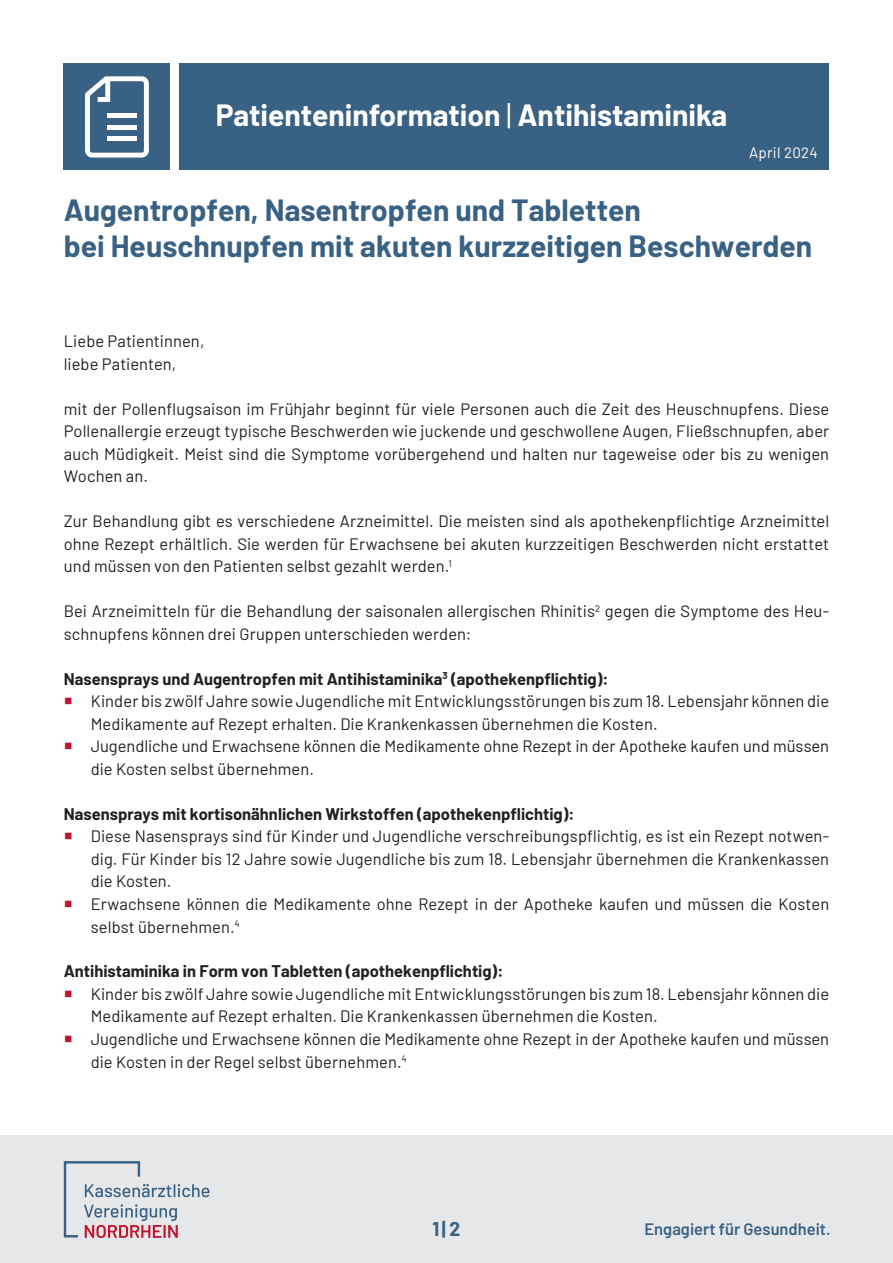
<style>
.page{position:relative;width:893px;height:1263px;background:#fff}
.page>*{position:absolute;margin:0;border:0;box-sizing:border-box;transform-origin:0 0}
.t1{font:700 30px/36px "Barlow";color:#396184}
.t2{font:700 30px "Barlow";color:#fff}
.t3{font:700 19.5px "Barlow";color:#396184}
.t4{font:16.5px/22.5px "Barlow";letter-spacing:.005em;color:#231f20}
.t5{font:700 16.5px "Barlow";color:#231f20}
.t6{font:600 16.5px "Barlow";color:#396184}
.t7{font:15px "Barlow";letter-spacing:.02em;color:#fff}
.s1{font-weight:400}
.s2{color:#c0142e}
</style>
<div class="page">
<div style="left:180px;top:64px;width:649px;height:106px;background:#396184"></div>
<div style="left:64px;top:64px;width:106px;height:106px;background:#396184"></div>
<svg style="left:85px;top:76px;width:64px;height:82px"></svg>
<div style="left:107px;top:113px;width:30px;height:5px;background:#fff"></div>
<div style="left:107px;top:125px;width:30px;height:5px;background:#fff"></div>
<div style="left:107px;top:136px;width:30px;height:5px;background:#fff"></div>
<div style="left:0;top:1135px;width:893px;height:128px;background:#e6e7e9"></div>
<svg style="left:64px;top:1161px;width:145px;height:77px"></svg>
<h1 class="t2" style="left:216px;top:93px;width:513px">Patienteninformation <span class="s1">|</span> Antihistaminika</h1>
<p class="t7" style="left:749px;top:142px;width:70px">April 2024</p>
<h1 class="t1" style="left:64px;top:190px;width:750px">Augentropfen, Nasentropfen und Tabletten<br>bei Heuschnupfen mit akuten kurzzeitigen Beschwerden</h1>
<p class="t4" style="left:64px;top:329px;width:142px">Liebe Patientinnen, liebe Patienten,</p>
<p class="t4" style="left:64px;top:396px;width:767px;text-align:justify">mit der Pollenflugsaison im Frühjahr beginnt für viele Personen auch die Zeit des Heuschnupfens. Diese Pollenallergie erzeugt typische Beschwerden wie juckende und geschwollene Augen, Fließschnupfen, aber auch Müdigkeit. Meist sind die Symptome vorübergehend und halten nur tageweise oder bis zu wenigen Wochen an.</p>
<p class="t4" style="left:64px;top:509px;width:767px;text-align:justify">Zur Behandlung gibt es verschiedene Arzneimittel. Die meisten sind als apothekenpflichtige Arzneimittel ohne Rezept erhältlich. Sie werden für Erwachsene bei akuten kurzzeitigen Beschwerden nicht erstattet und müssen von den Patienten selbst gezahlt werden.<sup>1</sup></p>
<p class="t4" style="left:64px;top:599px;width:767px">Bei Arzneimitteln für die Behandlung der saisonalen allergischen Rhinitis<sup>2</sup> gegen die Symptome des Heu&shy;schnupfens können drei Gruppen unterschieden werden:</p>
<p class="t5" style="left:64px;top:667px;width:546px">Nasensprays und Augentropfen mit Antihistaminika<sup>3</sup> (apothekenpflichtig):</p>
<p class="t4" style="left:91px;top:689px;width:740px;text-indent:-27px"><span class="s2">○</span> Kinder bis zwölf Jahre sowie Jugendliche mit Entwicklungsstörungen bis zum 18. Lebensjahr können die<br>Medikamente auf Rezept erhalten. Die Krankenkassen übernehmen die Kosten.</p>
<p class="t4" style="left:91px;top:734px;width:740px;text-indent:-27px"><span class="s2">○</span> Jugendliche und Erwachsene können die Medikamente ohne Rezept in der Apotheke kaufen und müssen die Kosten selbst übernehmen.</p>
<p class="t5" style="left:64px;top:802px;width:512px">Nasensprays mit kortisonähnlichen Wirkstoffen (apothekenpflichtig):</p>
<p class="t4" style="left:91px;top:824px;width:740px;text-align:justify;text-indent:-27px"><span class="s2">○</span> Diese Nasensprays sind für Kinder und Jugendliche verschreibungspflichtig, es ist ein Rezept notwen&shy;dig. Für Kinder bis 12 Jahre sowie Jugendliche bis zum 18. Lebensjahr übernehmen die Krankenkassen die Kosten.</p>
<p class="t4" style="left:91px;top:891px;width:740px;text-indent:-27px"><span class="s2">○</span> Erwachsene können die Medikamente ohne Rezept in der Apotheke kaufen und müssen die Kosten selbst übernehmen.<sup>4</sup></p>
<p class="t5" style="left:64px;top:959px;width:441px">Antihistaminika in Form von Tabletten (apothekenpflichtig):</p>
<p class="t4" style="left:91px;top:981px;width:740px;text-indent:-27px"><span class="s2">○</span> Kinder bis zwölf Jahre sowie Jugendliche mit Entwicklungsstörungen bis zum 18. Lebensjahr können die<br>Medikamente auf Rezept erhalten. Die Krankenkassen übernehmen die Kosten.</p>
<p class="t4" style="left:91px;top:1026px;width:740px;text-indent:-27px"><span class="s2">○</span> Jugendliche und Erwachsene können die Medikamente ohne Rezept in der Apotheke kaufen und müssen die Kosten in der Regel selbst übernehmen.<sup>4</sup></p>
<p class="t3" style="left:432px;top:1214px;width:30px">1| 2</p>
<p class="t6" style="left:645px;top:1217px;width:188px">Engagiert für Gesundheit.</p>
</div>
